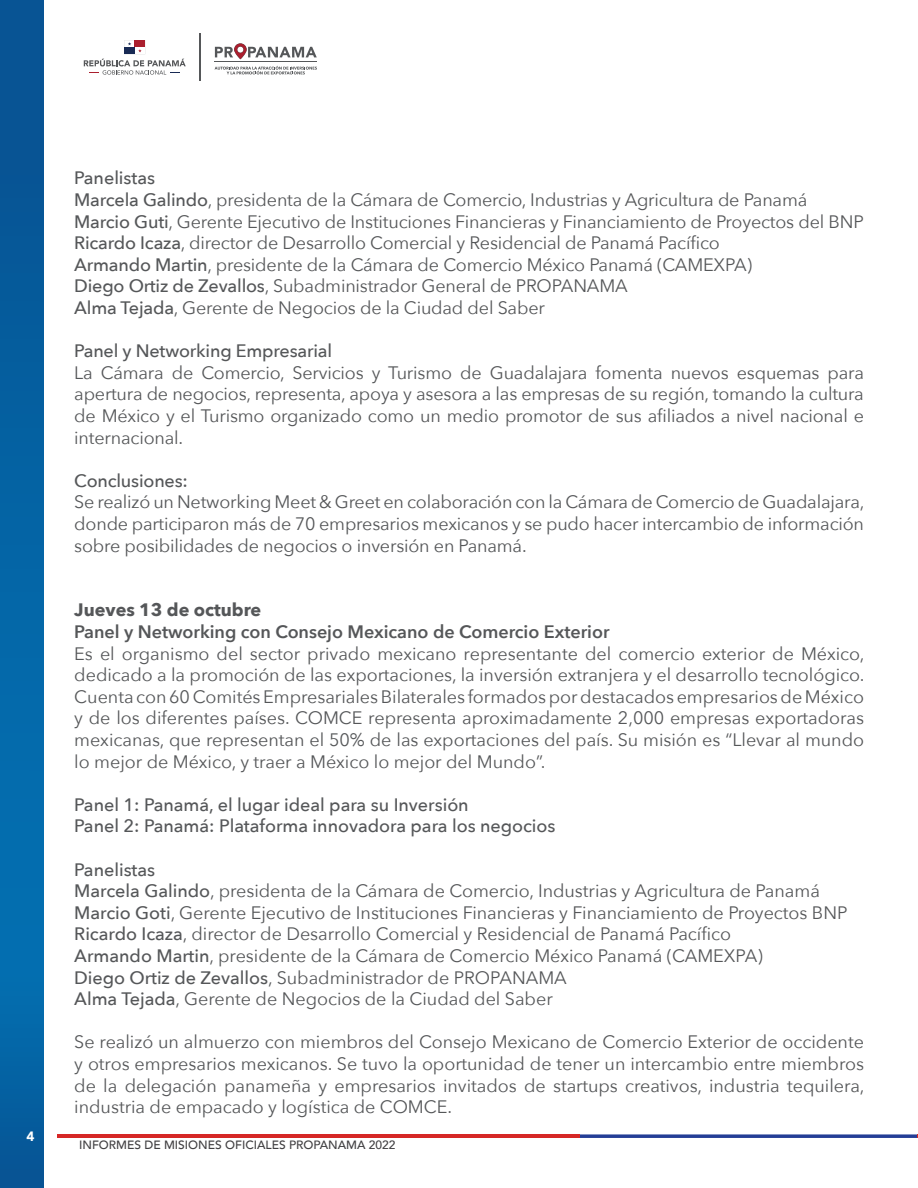
<style>
.page{position:relative;width:918px;height:1188px;background:#fff}
.page>*{position:absolute;margin:0;border:0;box-sizing:border-box;transform-origin:0 0}
.t1{font:18px/21.6px "Avenir Next";letter-spacing:-.01em;color:#555759;text-align:justify}
.t2{font:500 18px/21.6px "Avenir Next";color:#555759}
.t3{font:600 18px "Avenir Next";color:#555759}
.t4{font:700 18px "Avenir Next";color:#555759}
.t5{font:900 13.5px "Avenir";color:#fff}
.t6{font:500 12px "Avenir";color:#414042}
.s1{font-weight:500}
</style>
<div class="page">
<svg style="left:0;top:0;width:43px;height:1188px"></svg>
<hr style="left:57px;top:1134px;width:522px;height:4px;background:#d62726">
<svg style="left:579px;top:1134px;width:339px;height:4px"></svg>
<svg style="left:215px;top:66px;width:102px;height:8px"></svg>
<svg style="left:215px;top:43px;width:102px;height:16px"></svg>
<hr style="left:215px;top:62px;width:102px;height:1px;background:#555759">
<svg style="left:84px;top:40px;width:102px;height:35px"></svg>
<hr style="left:200px;top:34px;width:1px;height:47px;background:#555759">
<p class="t5" style="left:26px;top:1125px;width:9px">4</p>
<p class="t1" style="left:74px;top:166px;width:791px;text-align:left"><span class="s1">Panelistas<br>Marcela Galindo</span>, presidenta de la Cámara de Comercio, Industrias y Agricultura de Panamá <span class="s1">Marcio Guti</span>, Gerente Ejecutivo de Instituciones Financieras y Financiamiento de Proyectos del BNP <span class="s1">Ricardo Icaza</span>, director de Desarrollo Comercial y Residencial de Panamá Pacífico<br><span class="s1">Armando Martin</span>, presidente de la Cámara de Comercio México Panamá (CAMEXPA)<br><span class="s1">Diego Ortiz de Zevallos</span>, Subadministrador General de PROPANAMA<br><span class="s1">Alma Tejada</span>, Gerente de Negocios de la Ciudad del Saber</p>
<p class="t2" style="left:74px;top:339px;width:259px">Panel y Networking Empresarial</p>
<p class="t1" style="left:74px;top:361px;width:791px">La Cámara de Comercio, Servicios y Turismo de Guadalajara fomenta nuevos esquemas para apertura de negocios, representa, apoya y asesora a las empresas de su región, tomando la cultura de México y el Turismo organizado como un medio promotor de sus afiliados a nivel nacional e internacional.</p>
<p class="t2" style="left:74px;top:469px;width:115px">Conclusiones:</p>
<p class="t1" style="left:74px;top:490px;width:792px">Se realizó un Networking Meet &amp; Greet en colaboración con la Cámara de Comercio de Guadalajara, donde participaron más de 70 empresarios mexicanos y se pudo hacer intercambio de información sobre posibilidades de negocios o inversión en Panamá.</p>
<p class="t4" style="left:74px;top:594px;width:188px">Jueves 13 de octubre</p>
<p class="t3" style="left:74px;top:616px;width:537px">Panel y Networking con Consejo Mexicano de Comercio Exterior</p>
<p class="t1" style="left:74px;top:642px;width:792px">Es el organismo del sector privado mexicano representante del comercio exterior de México, dedicado a la promoción de las exportaciones, la inversión extranjera y el desarrollo tecnológico.<br>Cuenta con 60 Comités Empresariales Bilaterales formados por destacados empresarios de México y de los diferentes países. COMCE representa aproximadamente 2,000 empresas exportadoras mexicanas, que representan el 50% de las exportaciones del país. Su misión es “Llevar al mundo lo mejor de México, y traer a México lo mejor del Mundo”.</p>
<p class="t2" style="left:74px;top:793px;width:483px">Panel 1: Panamá, el lugar ideal para su Inversión<br>Panel 2: Panamá: Plataforma innovadora para los negocios</p>
<p class="t1" style="left:74px;top:858px;width:775px;text-align:left"><span class="s1">Panelistas<br>Marcela Galindo</span>, presidenta de la Cámara de Comercio, Industrias y Agricultura de Panamá <span class="s1">Marcio Goti</span>, Gerente Ejecutivo de Instituciones Financieras y Financiamiento de Proyectos BNP <span class="s1">Ricardo Icaza</span>, director de Desarrollo Comercial y Residencial de Panamá Pacífico<br><span class="s1">Armando Martin</span>, presidente de la Cámara de Comercio México Panamá (CAMEXPA)<br><span class="s1">Diego Ortiz de Zevallos</span>, Subadministrador de PROPANAMA<br><span class="s1">Alma Tejada</span>, Gerente de Negocios de la Ciudad del Saber</p>
<p class="t1" style="left:74px;top:1030px;width:792px">Se realizó un almuerzo con miembros del Consejo Mexicano de Comercio Exterior de occidente y otros empresarios mexicanos. Se tuvo la oportunidad de tener un intercambio entre miembros de la delegación panameña y empresarios invitados de startups creativos, industria tequilera, industria de empacado y logística de COMCE.</p>
<p class="t6" style="left:79px;top:1135px;width:318px">INFORMES DE MISIONES OFICIALES PROPANAMA 2022</p>
</div>
